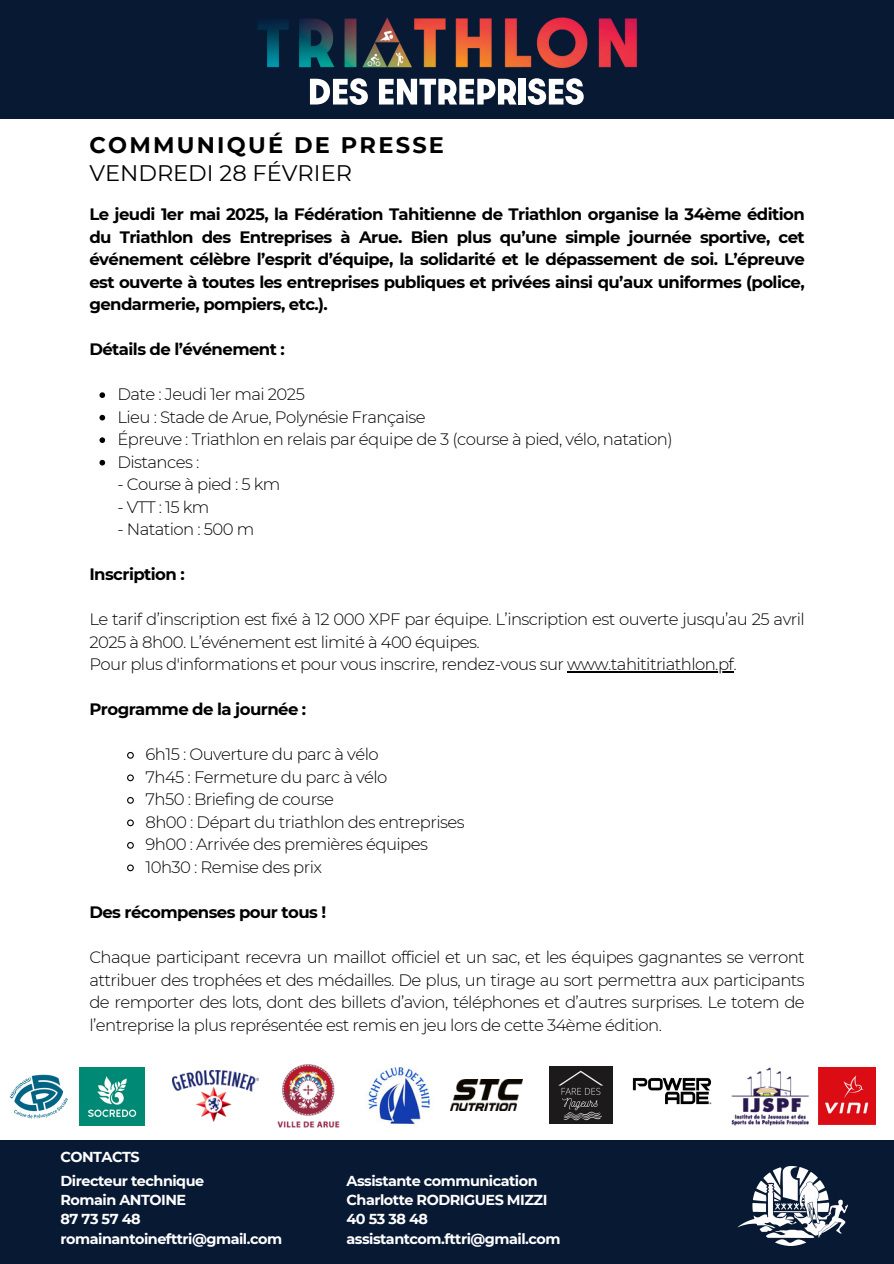
<style>
.page{position:relative;width:894px;height:1264px;background:#fff}
.page>*{position:absolute;margin:0;border:0;box-sizing:border-box;transform-origin:0 0}
.t1{font:700 22.5px/28.2px "Montserrat";letter-spacing:.1em;color:#000}
.t2{font:300 16.5px/22.5px "Montserrat";letter-spacing:-.035em;color:#000}
.t3{font:700 16.5px/22.5px "Montserrat";letter-spacing:-.035em;color:#000;text-align:justify}
.t4{font:700 14.4px/19.2px "Montserrat";letter-spacing:-.035em;color:#fff}
.s1{font-weight:400}
</style>
<div class="page">
<div style="left:0;top:0;width:893px;height:118px;background:#081934"></div>
<svg style="left:310px;top:92px;width:58px;height:13px"></svg>
<svg style="left:379px;top:92px;width:137px;height:13px"></svg>
<div style="left:519px;top:79px;width:6px;height:25px;background:#fff"></div>
<svg style="left:527px;top:92px;width:56px;height:13px"></svg>
<img style="left:257px;top:17px;width:380px;height:75px">
<svg style="left:99px;top:392px;width:6px;height:6px"></svg>
<svg style="left:99px;top:415px;width:6px;height:5px"></svg>
<svg style="left:99px;top:437px;width:6px;height:6px"></svg>
<svg style="left:99px;top:460px;width:6px;height:5px"></svg>
<hr style="left:567px;top:671px;width:166px;height:1px;background:#000">
<svg style="left:127px;top:752px;width:7px;height:7px"></svg>
<svg style="left:127px;top:774px;width:7px;height:8px"></svg>
<svg style="left:127px;top:797px;width:7px;height:7px"></svg>
<svg style="left:127px;top:819px;width:7px;height:8px"></svg>
<svg style="left:127px;top:842px;width:7px;height:7px"></svg>
<svg style="left:127px;top:864px;width:7px;height:8px"></svg>
<img style="left:632px;top:1077px;width:80px;height:28px">
<img style="left:173px;top:1070px;width:85px;height:51px">
<img style="left:79px;top:1067px;width:66px;height:58px">
<img style="left:367px;top:1067px;width:63px;height:57px">
<img style="left:818px;top:1067px;width:57px;height:57px">
<img style="left:731px;top:1067px;width:76px;height:57px">
<img style="left:277px;top:1064px;width:62px;height:63px">
<img style="left:450px;top:1079px;width:72px;height:31px">
<img style="left:10px;top:1074px;width:58px;height:44px">
<div style="left:0;top:1140px;width:893px;height:123px;background:#081934"></div>
<img style="left:549px;top:1066px;width:63px;height:57px">
<img style="left:737px;top:1166px;width:111px;height:78px">
<h3 class="t1" style="left:89px;top:130px;width:356px">COMMUNIQUÉ DE PRESSE<br><span class="s1">VENDREDI 28 FÉVRIER</span></h3>
<h3 class="t3" style="left:89px;top:203px;width:716px">Le jeudi 1er mai 2025, la Fédération Tahitienne de Triathlon organise la 34ème édition du Triathlon des Entreprises à Arue. Bien plus qu’une simple journée sportive, cet événement célèbre l’esprit d’équipe, la solidarité et le dépassement de soi. L’épreuve est ouverte à toutes les entreprises publiques et privées ainsi qu’aux uniformes (police, gendarmerie, pompiers, etc.).</h3>
<p class="t3" style="left:89px;top:338px;width:197px">Détails de l’événement :</p>
<p class="t2" style="left:117px;top:383px;width:189px">Date : Jeudi 1er mai 2025</p>
<p class="t2" style="left:117px;top:405px;width:309px">Lieu : Stade de Arue, Polynésie Française</p>
<p class="t2" style="left:117px;top:428px;width:556px">Épreuve : Triathlon en relais par équipe de 3 (course à pied, vélo, natation)</p>
<p class="t2" style="left:117px;top:450px;width:83px">Distances :</p>
<p class="t2" style="left:117px;top:473px;width:164px">- Course à pied : 5 km</p>
<h4 class="t2" style="left:117px;top:495px;width:93px">- VTT : 15 km</h4>
<h3 class="t2" style="left:117px;top:518px;width:138px">- Natation : 500 m</h3>
<h4 class="t3" style="left:89px;top:563px;width:97px">Inscription :</h4>
<h3 class="t2" style="left:89px;top:608px;width:716px">Le tarif d’inscription est fixé à 12 000 XPF par équipe. L’inscription est ouverte jusqu’au 25 avril<br>2025 à 8h00. L’événement est limité à 400 équipes.<br>Pour plus d'informations et pour vous inscrire, rendez-vous sur www.tahititriathlon.pf.</h3>
<p class="t3" style="left:89px;top:698px;width:218px">Programme de la journée :</p>
<p class="t2" style="left:145px;top:743px;width:243px">6h15 : Ouverture du parc à vélo<br>7h45 : Fermeture du parc à vélo<br>7h50 : Briefing de course</p>
<p class="t2" style="left:145px;top:810px;width:320px">8h00 : Départ du triathlon des entreprises</p>
<p class="t2" style="left:145px;top:833px;width:284px">9h00 : Arrivée des premières équipes</p>
<p class="t2" style="left:145px;top:855px;width:178px">10h30 : Remise des prix</p>
<p class="t3" style="left:89px;top:900px;width:238px">Des récompenses pour tous !</p>
<p class="t2" style="left:89px;top:945px;width:716px;text-align:justify">Chaque participant recevra un maillot officiel et un sac, et les équipes gagnantes se verront attribuer des trophées et des médailles. De plus, un tirage au sort permettra aux participants de remporter des lots, dont des billets d’avion, téléphones et d’autres surprises. Le totem de l’entreprise la plus représentée est remis en jeu lors de cette 34ème édition.</p>
<h2 class="t4" style="left:60px;top:1147px;width:81px">CONTACTS</h2>
<h3 class="t4" style="left:61px;top:1171px;width:223px">Directeur technique<br>Romain ANTOINE<br>87 73 57 48 romainantoinefttri@gmail.com</h3>
<h4 class="t4" style="left:346px;top:1171px;width:215px">Assistante communication<br>Charlotte RODRIGUES MIZZI<br>40 53 38 48 assistantcom.fttri@gmail.com</h4>
</div>
